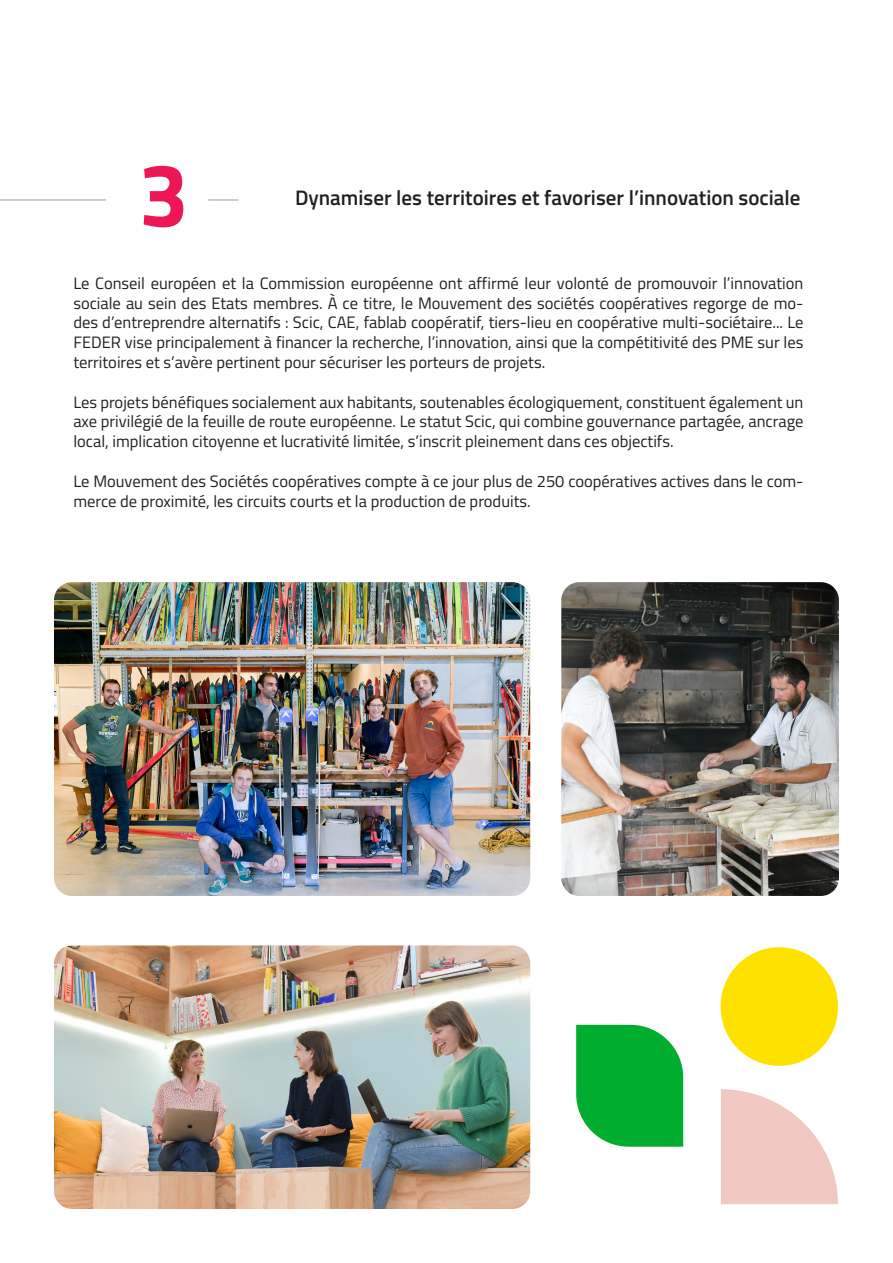
<style>
.page{position:relative;width:893px;height:1263px;background:#fff}
.page>*{position:absolute;margin:0;border:0;box-sizing:border-box;transform-origin:0 0}
.t1{font:700 90px "Titillium";color:#ed1756}
.t2{font:600 21px "Titillium";color:#231f20}
.t3{font:16.5px/19.8px "Titillium";color:#231f20;text-align:justify}
</style>
<div class="page">
<hr style="left:0;top:199px;width:106px;height:2px;background:#807476">
<hr style="left:208px;top:199px;width:30px;height:2px;background:#807476">
<img style="left:54px;top:582px;width:476px;height:314px">
<img style="left:54px;top:945px;width:476px;height:264px">
<img style="left:561px;top:582px;width:278px;height:314px">
<svg style="left:576px;top:1025px;width:107px;height:122px;background:#17b442"></svg>
<div style="left:721px;top:947px;width:117px;height:119px;background:#ffe100;border-radius:59px"></div>
<svg style="left:721px;top:1089px;width:117px;height:115px"></svg>
<p class="t1" style="left:139px;top:126px;width:52px">3</p>
<p class="t2" style="left:295px;top:182px;width:507px">Dynamiser les territoires et favoriser l’innovation sociale</p>
<p class="t3" style="left:73px;top:272px;width:732px">Le Conseil européen et la Commission européenne ont affirmé leur volonté de promouvoir l’innovation sociale au sein des Etats membres. À ce titre, le Mouvement des sociétés coopératives regorge de mo&shy;des d’entreprendre alternatifs : Scic, CAE, fablab coopératif, tiers-lieu en coopérative multi-sociétaire... Le FEDER vise principalement à financer la recherche, l’innovation, ainsi que la compétitivité des PME sur les territoires et s’avère pertinent pour sécuriser les porteurs de projets.</p>
<p class="t3" style="left:73px;top:391px;width:732px">Les projets bénéfiques socialement aux habitants, soutenables écologiquement, constituent également un axe privilégié de la feuille de route européenne. Le statut Scic, qui combine gouvernance partagée, ancrage local, implication citoyenne et lucrativité limitée, s’inscrit pleinement dans ces objectifs.</p>
<p class="t3" style="left:73px;top:470px;width:732px">Le Mouvement des Sociétés coopératives compte à ce jour plus de 250 coopératives actives dans le com&shy;merce de proximité, les circuits courts et la production de produits.</p>
</div>
